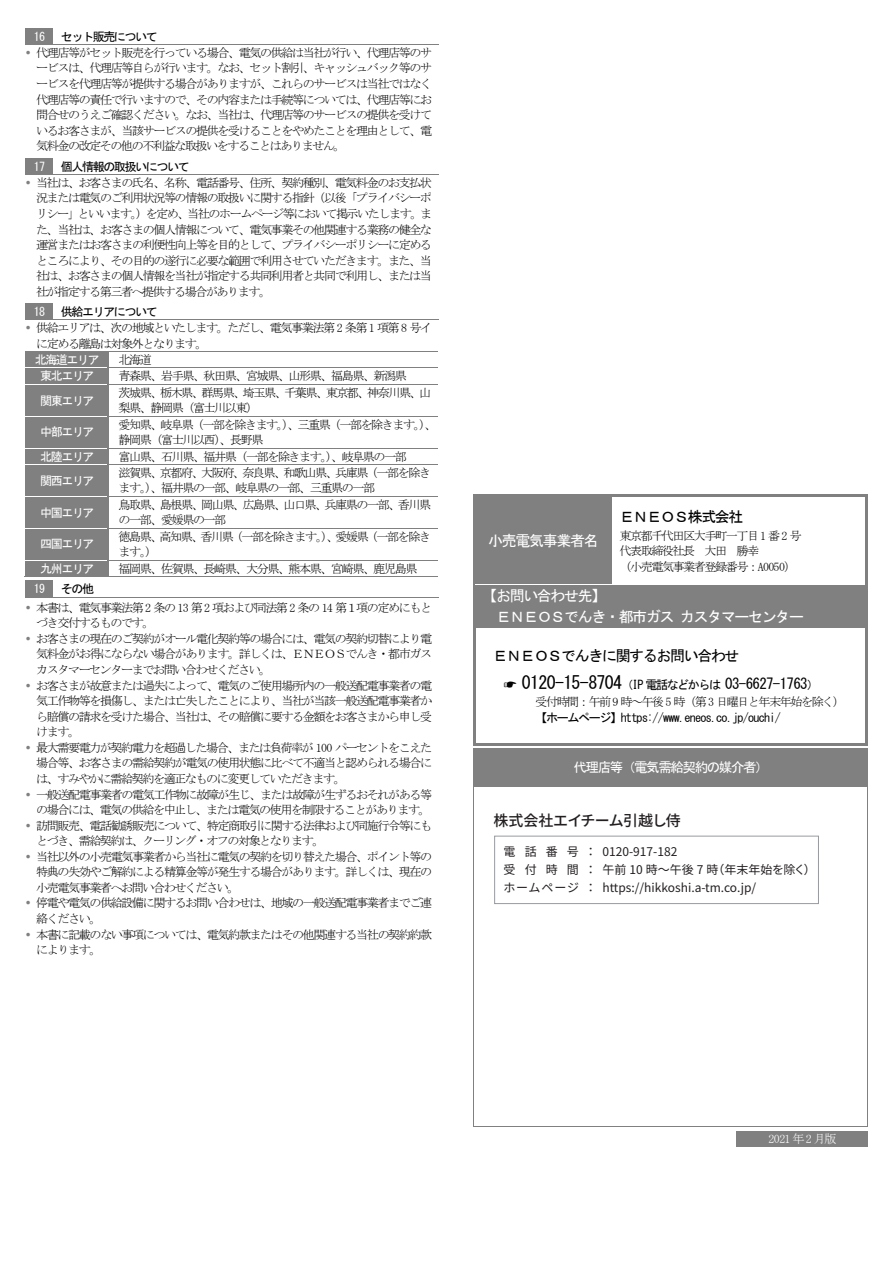
<style>
.page{position:relative;width:893px;height:1263px;background:#fff}
.page>*{position:absolute;margin:0;border:0;box-sizing:border-box;transform-origin:0 0}
.t1{font:18px "MS Gothic";letter-spacing:-.04em;color:#000}
.t2{font:15px/21.5px "MS Gothic";letter-spacing:-.085em;color:#fff}
.t3{font:15px "MS Gothic";letter-spacing:-.085em;color:#000}
.t4{font:500 15px "Noto Sans CJ Kjp";letter-spacing:-.045em;color:#231f20}
.t5{font:13.5px "MS Gothic";letter-spacing:-.105em;color:#fff}
.t6{font:12px/15.6px "MS Mincho";letter-spacing:-.12em;color:#000}
.t7{font:12px/18px "Noto Sans CJ Kjp";color:#231f20;text-align:justify}
.t8{font:12px "MS Gothic";letter-spacing:-.12em;color:#fff}
.t9{font:12px "MS Gothic";letter-spacing:-.065em;color:#000}
.t10{font:12px "MS Gothic";letter-spacing:-.12em;color:#000}
.t11{font:12px "MS Mincho";letter-spacing:-.06em;color:#fff}
.s1{color:#808080}
.s2{font-size:13.5px}
.s3{font-size:12px}
.s4{font-size:15px}
</style>
<div class="page">
<svg style="left:26px;top:28px;width:27px;height:17px"></svg>
<hr style="left:53px;top:44px;width:385px;height:1px;background:#808080">
<svg style="left:26px;top:158px;width:27px;height:17px"></svg>
<hr style="left:53px;top:174px;width:385px;height:1px;background:#808080">
<svg style="left:26px;top:303px;width:27px;height:17px"></svg>
<hr style="left:53px;top:319px;width:385px;height:1px;background:#808080">
<div style="left:25px;top:352px;width:82px;height:16px;background:#808080"></div>
<hr style="left:25px;top:351px;width:82px;height:1px;background:#808080">
<hr style="left:108px;top:351px;width:330px;height:1px;background:#808080">
<div style="left:25px;top:368px;width:82px;height:16px;background:#808080"></div>
<hr style="left:25px;top:368px;width:82px;height:1px;background:#fff">
<hr style="left:109px;top:368px;width:329px;height:1px;background:#808080">
<div style="left:25px;top:385px;width:82px;height:31px;background:#808080"></div>
<svg style="left:107px;top:351px;width:3px;height:34px"></svg>
<hr style="left:109px;top:384px;width:329px;height:1px;background:#808080">
<hr style="left:109px;top:385px;width:1px;height:31px;background:#808080">
<hr style="left:107px;top:385px;width:1px;height:31px;background:#808080">
<div style="left:25px;top:417px;width:82px;height:31px;background:#808080"></div>
<hr style="left:109px;top:416px;width:329px;height:1px;background:#808080">
<hr style="left:109px;top:417px;width:1px;height:31px;background:#808080">
<hr style="left:107px;top:417px;width:1px;height:31px;background:#808080">
<div style="left:25px;top:448px;width:82px;height:16px;background:#808080"></div>
<hr style="left:25px;top:448px;width:82px;height:1px;background:#fff">
<hr style="left:109px;top:448px;width:329px;height:1px;background:#808080">
<div style="left:25px;top:465px;width:82px;height:31px;background:#808080"></div>
<svg style="left:107px;top:448px;width:2px;height:17px"></svg>
<hr style="left:109px;top:464px;width:329px;height:1px;background:#808080">
<hr style="left:109px;top:465px;width:1px;height:31px;background:#808080">
<hr style="left:107px;top:465px;width:1px;height:31px;background:#808080">
<div style="left:25px;top:497px;width:82px;height:31px;background:#808080"></div>
<hr style="left:109px;top:496px;width:329px;height:1px;background:#808080">
<hr style="left:109px;top:497px;width:1px;height:31px;background:#808080">
<hr style="left:107px;top:497px;width:1px;height:31px;background:#808080">
<div style="left:25px;top:529px;width:82px;height:31px;background:#808080"></div>
<hr style="left:109px;top:528px;width:329px;height:1px;background:#808080">
<hr style="left:109px;top:528px;width:1px;height:32px;background:#808080">
<hr style="left:107px;top:528px;width:1px;height:32px;background:#808080">
<div style="left:25px;top:560px;width:82px;height:16px;background:#808080"></div>
<hr style="left:25px;top:560px;width:82px;height:1px;background:#fff">
<hr style="left:109px;top:560px;width:329px;height:1px;background:#808080">
<hr style="left:24px;top:576px;width:83px;height:1px;background:#808080">
<svg style="left:107px;top:560px;width:2px;height:17px"></svg>
<hr style="left:108px;top:576px;width:330px;height:1px;background:#808080">
<svg style="left:26px;top:581px;width:27px;height:17px"></svg>
<hr style="left:53px;top:597px;width:385px;height:1px;background:#808080">
<div style="left:475px;top:497px;width:136px;height:87px;background:#808080"></div>
<hr style="left:475px;top:495px;width:136px;height:2px;background:#808080">
<hr style="left:614px;top:495px;width:251px;height:2px;background:#808080">
<hr style="left:473px;top:497px;width:2px;height:87px;background:#808080">
<hr style="left:865px;top:497px;width:3px;height:87px;background:#808080">
<div style="left:475px;top:585px;width:390px;height:42px;background:#808080"></div>
<hr style="left:473px;top:585px;width:2px;height:42px;background:#808080">
<hr style="left:865px;top:585px;width:3px;height:42px;background:#808080">
<hr style="left:473px;top:627px;width:2px;height:117px;background:#808080">
<hr style="left:475px;top:744px;width:390px;height:2px;background:#808080">
<hr style="left:865px;top:627px;width:3px;height:117px;background:#808080">
<div style="left:474px;top:749px;width:393px;height:37px;background:#808080"></div>
<hr style="left:474px;top:748px;width:393px;height:1px;background:#808080">
<hr style="left:473px;top:749px;width:1px;height:37px;background:#808080">
<hr style="left:867px;top:749px;width:1px;height:37px;background:#808080">
<hr style="left:474px;top:786px;width:393px;height:1px;background:#808080">
<hr style="left:473px;top:787px;width:1px;height:339px;background:#808080">
<hr style="left:474px;top:1126px;width:393px;height:1px;background:#808080">
<hr style="left:867px;top:787px;width:1px;height:339px;background:#808080">
<div style="left:736px;top:1131px;width:132px;height:16px;background:#808080"></div>
<div style="left:494px;top:836px;width:325px;height:68px;border:1px solid #989b9e"></div>
<p class="t8" style="left:34px;top:30px;width:13px">16</p>
<p class="t10" style="left:61px;top:30px;width:99px">セット販売について</p>
<p class="t6" style="left:36px;top:45px;width:398px;text-align:justify;text-indent:-11px"><span class="s1">•</span> 代理店等がセット販売を行っている場合、電気の供給は当社が行い、代理店等のサービスは、代理店等自らが行います。なお、セット割引、キャッシュバック等のサービスを代理店等が提供する場合がありますが、これらのサービスは当社ではなく代理店等の責任で行いますので、その内容または手続等については、代理店等にお問合せのうえご確認ください。なお、当社は、代理店等のサービスの提供を受けているお客さまが、当該サービスの提供を受けることをやめたことを理由として、電気料金の改定その他の不利益な取扱いをすることはありません。</p>
<p class="t8" style="left:34px;top:160px;width:13px">17</p>
<p class="t10" style="left:61px;top:160px;width:130px">個人情報の取扱いについて</p>
<p class="t6" style="left:36px;top:175px;width:398px;text-align:justify;text-indent:-11px"><span class="s1">•</span> 当社は、お客さまの氏名、名称、電話番号、住所、契約種別、電気料金のお支払状況または電気のご利用状況等の情報の取扱いに関する指針（以後「プライバシーポリシー」といいます。）を定め、当社のホームページ等において掲示いたします。また、当社は、お客さまの個人情報について、電気事業その他関連する業務の健全な運営またはお客さまの利便性向上等を目的として、プライバシーポリシーに定めるところにより、その目的の遂行に必要な範囲で利用させていただきます。また、当社は、お客さまの個人情報を当社が指定する共同利用者と共同で利用し、または当社が指定する第三者へ提供する場合があります。</p>
<p class="t8" style="left:34px;top:306px;width:13px">18</p>
<p class="t10" style="left:61px;top:306px;width:99px">供給エリアについて</p>
<p class="t6" style="left:36px;top:320px;width:397px;text-indent:-11px"><span class="s1">•</span> 供給エリアは、次の地域といたします。ただし、電気事業法第 2 条第 1 項第 8 号イに定める離島は対象外となります。</p>
<p class="t8" style="left:35px;top:354px;width:67px">北海道エリア</p>
<p class="t6" style="left:118px;top:352px;width:35px">北海道</p>
<p class="t8" style="left:40px;top:370px;width:56px">東北エリア</p>
<p class="t6" style="left:119px;top:368px;width:290px">青森県、岩手県、秋田県、宮城県、山形県、福島県、新潟県</p>
<p class="t8" style="left:40px;top:394px;width:56px">関東エリア</p>
<p class="t6" style="left:119px;top:385px;width:314px">茨城県、栃木県、群馬県、埼玉県、千葉県、東京都、神奈川県、山梨県、静岡県（富士川以東）</p>
<p class="t8" style="left:40px;top:426px;width:56px">中部エリア</p>
<p class="t6" style="left:119px;top:417px;width:319px">愛知県、岐阜県（一部を除きます。）、三重県（一部を除きます。）、静岡県（富士川以西）、長野県</p>
<p class="t8" style="left:40px;top:450px;width:56px">北陸エリア</p>
<p class="t6" style="left:119px;top:448px;width:290px">富山県、石川県、福井県（一部を除きます。）、岐阜県の一部</p>
<p class="t8" style="left:40px;top:474px;width:56px">関西エリア</p>
<p class="t6" style="left:119px;top:465px;width:314px">滋賀県、京都府、大阪府、奈良県、和歌山県、兵庫県（一部を除きます。）、福井県の一部、岐阜県の一部、三重県の一部</p>
<p class="t8" style="left:40px;top:506px;width:56px">中国エリア</p>
<p class="t6" style="left:119px;top:497px;width:314px">鳥取県、島根県、岡山県、広島県、山口県、兵庫県の一部、香川県の一部、愛媛県の一部</p>
<p class="t8" style="left:40px;top:538px;width:56px">四国エリア</p>
<p class="t6" style="left:119px;top:529px;width:314px">徳島県、高知県、香川県（一部を除きます。）、愛媛県（一部を除きます。）</p>
<p class="t8" style="left:40px;top:562px;width:56px">九州エリア</p>
<p class="t6" style="left:119px;top:560px;width:300px">福岡県、佐賀県、長崎県、大分県、熊本県、宮崎県、鹿児島県</p>
<p class="t8" style="left:34px;top:583px;width:13px">19</p>
<p class="t10" style="left:61px;top:583px;width:35px">その他</p>
<p class="t6" style="left:36px;top:600px;width:397px;text-indent:-11px"><span class="s1">•</span> 本書は、電気事業法第 2 条の 13 第 2 項および同法第 2 条の 14 第１項の定めにもとづき交付するものです。</p>
<p class="t6" style="left:36px;top:631px;width:398px;text-align:justify;text-indent:-11px"><span class="s1">•</span> お客さまの現在のご契約がオール電化契約等の場合には、電気の契約切替により電気料金がお得にならない場合があります。詳しくは、ＥＮＥＯＳでんき・都市ガスカスタマーセンターまでお問い合わせください。</p>
<p class="t6" style="left:36px;top:677px;width:397px;text-align:justify;text-indent:-11px"><span class="s1">•</span> お客さまが故意または過失によって、電気のご使用場所内の一般送配電事業者の電気工作物等を損傷し、または亡失したことにより、当社が当該一般送配電事業者から賠償の請求を受けた場合、当社は、その賠償に要する金額をお客さまから申し受けます。</p>
<p class="t6" style="left:36px;top:740px;width:397px;text-align:justify;text-indent:-11px"><span class="s1">•</span> 最大需要電力が契約電力を超過した場合、または負荷率が 100 パーセントをこえた場合等、お客さまの需給契約が電気の使用状態に比べて不適当と認められる場合には、すみやかに需給契約を適正なものに変更していただきます。</p>
<p class="t6" style="left:25px;top:786px;width:408px;text-align:right"><span class="s1">•</span> 一般送配電事業者の電気工作物に故障が生じ、または故障が生ずるおそれがある等の場合には、電気の供給を中止し、または電気の使用を制限することがあります。</p>
<p class="t6" style="left:36px;top:818px;width:398px;text-indent:-11px"><span class="s1">•</span> 訪問販売、電話勧誘販売について、特定商取引に関する法律および同施行令等にもとづき、需給契約は、クーリング・オフの対象となります。</p>
<p class="t6" style="left:36px;top:849px;width:397px;text-align:justify;text-indent:-11px"><span class="s1">•</span> 当社以外の小売電気事業者から当社に電気の契約を切り替えた場合、ポイント等の特典の失効やご解約による精算金等が発生する場合があります。詳しくは、現在の小売電気事業者へお問い合わせください。</p>
<p class="t6" style="left:36px;top:895px;width:397px;text-indent:-11px"><span class="s1">•</span> 停電や電気の供給設備に関するお問い合わせは、地域の一般送配電事業者までご連絡ください。</p>
<p class="t6" style="left:36px;top:926px;width:398px;text-indent:-11px"><span class="s1">•</span> 本書に記載のない事項については、電気約款またはその他関連する当社の契約約款によります。</p>
<p class="t3" style="left:619px;top:510px;width:126px">ＥＮＥＯＳ株式会社</p>
<p class="t6" style="left:619px;top:528px;width:184px">東京都千代田区大手町一丁目 1 番 2 号代表取締役社長 大田 勝幸<br>（小売電気事業者登録番号：A0050）</p>
<p class="t2" style="left:496px;top:585px;width:310px;text-indent:-14px">【お問い合わせ先】<br>ＥＮＥＯＳでんき・都市ガスカスタマーセンター</p>
<p class="t3" style="left:493px;top:648px;width:248px">ＥＮＥＯＳでんきに関するお問い合わせ</p>
<h1 class="t1" style="left:504px;top:673px;width:317px"><span class="s2">☛</span> 0120-15-8704<span class="s3">（IP 電話などからは</span> <span class="s4">03-6627-1763</span><span class="s3">）</span></h1>
<p class="t6" style="left:535px;top:694px;width:311px">受付時間：午前 9 時～午後 5 時（第 3 日曜日と年末年始を除く）</p>
<p class="t9" style="left:536px;top:712px;width:247px">【ホームページ】https://www.eneos.co.jp/ouchi/</p>
<p class="t5" style="left:573px;top:761px;width:197px">代理店等（電気需給契約の媒介者）</p>
<p class="t2" style="left:488px;top:530px;width:112px">小売電気事業者名</p>
<p class="t4" style="left:494px;top:812px;width:189px">株式会社エイチーム引越し侍</p>
<p class="t7" style="left:503px;top:842px;width:77px">電話番号受付時間ホームページ</p>
<p class="t7" style="left:602px;top:842px;width:215px;text-align:left">0120-917-182<br>午前 10 時～午後 7 時（年末年始を除く）https://hikkoshi.a-tm.co.jp/</p>
<p class="t7" style="left:585px;top:842px;width:13px">：：：</p>
<p class="t11" style="left:769px;top:1133px;width:69px">2021 年 2 月版</p>
</div>
